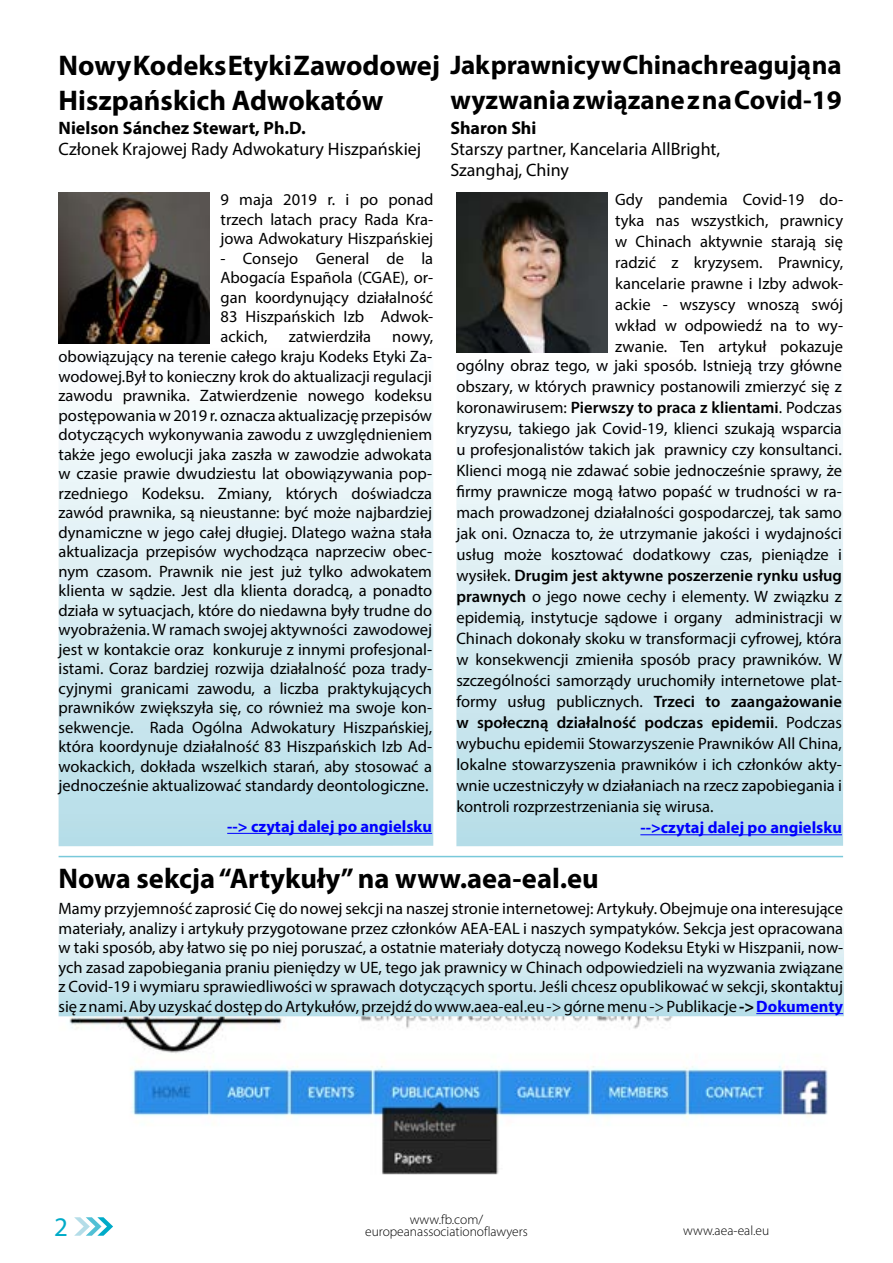
<style>
.page{position:relative;width:893px;height:1263px;background:#fff}
.page>*{position:absolute;margin:0;border:0;box-sizing:border-box;transform-origin:0 0}
.t1{font:700 28.5px "Myriad Pro";color:#000}
.t2{font:700 27px "Myriad Pro";letter-spacing:-.005em;color:#000}
.t3{font:27px "Myriad Pro";color:#00abc8}
.t4{font:18px/21px "Myriad Pro";color:#000}
.t5{font:700 18px "Myriad Pro";color:#000}
.t6{font:16.5px/19.5px "Myriad Pro";color:#000;text-align:justify}
.t7{font:700 16.5px "Myriad Pro";color:#00f}
.t8{font:300 13.5px/12px "Myriad Pro";color:#000;text-align:center}
.s1{font-size:28.5px}
.s2{font-weight:600}
.s3{font-weight:700}
.s4{font-weight:700;color:#00f}
</style>
<div class="page">
<svg style="left:74px;top:1217px;width:39px;height:19px"></svg>
<img style="left:59px;top:1016px;width:785px;height:159px">
<svg style="left:59px;top:408px;width:374px;height:438px;background:#d5ebf1"></svg>
<hr style="left:227px;top:833px;width:205px;height:1px;background:#00f">
<img style="left:59px;top:193px;width:151px;height:150px">
<div style="left:59px;top:900px;width:785px;height:116px;background:linear-gradient(to bottom,#fefeff,#b7dde8)"></div>
<hr style="left:756px;top:1013px;width:87px;height:1px;background:#00f">
<img style="left:456px;top:193px;width:152px;height:160px">
<svg style="left:456px;top:416px;width:387px;height:430px;background:#d5ebf1"></svg>
<hr style="left:640px;top:834px;width:202px;height:1px;background:#00f">
<hr style="left:59px;top:856px;width:784px;height:1px;background:#79c9da">
<h2 class="t2" style="left:59px;top:48px;width:785px"><span class="s1">Nowy Kodeks Etyki Zawodowej</span> Jak prawnicy w Chinach reagują na</h2>
<h1 class="t1" style="left:59px;top:82px;width:326px">Hiszpańskich Adwokatów</h1>
<h2 class="t2" style="left:450px;top:82px;width:393px">wyzwania związane z na Covid-19</h2>
<p class="t5" style="left:450px;top:116px;width:88px">Sharon Shi</p>
<p class="t4" style="left:450px;top:138px;width:271px">Starszy partner, Kancelaria AllBright,<br>Szanghaj, Chiny</p>
<p class="t6" style="left:615px;top:189px;width:229px;line-height:21px">Gdy pandemia Covid-19 do&shy;tyka nas wszystkich, prawnicy w Chinach aktywnie starają się radzić z kryzysem. Prawnicy, kancelarie prawne i Izby adwok&shy;ackie - wszyscy wnoszą swój wkład w odpowiedź na to wy&shy;zwanie. Ten artykuł pokazuje</p>
<p class="t6" style="left:456px;top:355px;width:387px;line-height:21px">ogólny obraz tego, w jaki sposób. Istnieją trzy główne obszary, w których prawnicy postanowili zmierzyć się z koronawirusem: <span class="s2">Pierwszy to praca z klientami</span>. Podczas kryzysu, takiego jak Covid-19, klienci szukają wsparcia u profesjonalistów takich jak prawnicy czy konsultanci.<br>Klienci mogą nie zdawać sobie jednocześnie sprawy, że firmy prawnicze mogą łatwo popaść w trudności w ra&shy;mach prowadzonej działalności gospodarczej, tak samo jak oni. Oznacza to, że utrzymanie jakości i wydajności usług może kosztować dodatkowy czas, pieniądze i wysiłek. <span class="s2">Drugim jest aktywne poszerzenie rynku usług prawnych</span> o jego nowe cechy i elementy. W związku z epidemią, instytucje sądowe i organy administracji w Chinach dokonały skoku w transformacji cyfrowej, która w konsekwencji zmieniła sposób pracy prawników. W szczególności samorządy uruchomiły internetowe plat&shy;formy usług publicznych. <span class="s2">Trzeci to zaangażowanie w społeczną działalność podczas epidemii</span>. Podczas wybuchu epidemii Stowarzyszenie Prawników All China, lokalne stowarzyszenia prawników i ich członków akty&shy;wnie uczestniczyły w działaniach na rzecz zapobiegania i kontroli rozprzestrzeniania się wirusa.</p>
<p class="t7" style="left:640px;top:817px;width:203px">--&gt;czytaj dalej po angielsku</p>
<p class="t5" style="left:59px;top:116px;width:249px">Nielson Sánchez Stewart, Ph.D.</p>
<p class="t4" style="left:59px;top:138px;width:364px">Członek Krajowej Rady Adwokatury Hiszpańskiej</p>
<p class="t6" style="left:221px;top:190px;width:214px">9 maja 2019 r. i po ponad trzech latach pracy Rada Kra&shy;jowa Adwokatury Hiszpańskiej</p>
<p class="t6" style="left:221px;top:248px;width:214px">- Consejo General de la Abogacía Española (CGAE), or&shy;gan koordynujący działalność 83 Hiszpańskich Izb Adwok&shy;ackich,</p>
<p class="t6" style="left:289px;top:326px;width:84px">zatwierdziła</p>
<p class="t6" style="left:392px;top:326px;width:42px">nowy,</p>
<p class="t6" style="left:59px;top:347px;width:375px">obowiązujący na terenie całego kraju Kodeks Etyki Za&shy;wodowej.Był to konieczny krok do aktualizacji regulacji zawodu prawnika. Zatwierdzenie nowego kodeksu postępowania w 2019 r. oznacza aktualizację przepisów dotyczących wykonywania zawodu z uwzględnieniem także jego ewolucji jaka zaszła w zawodzie adwokata w czasie prawie dwudziestu lat obowiązywania pop&shy;rzedniego Kodeksu. Zmiany, których doświadcza zawód prawnika, są nieustanne: być może najbardziej dynamiczne w jego całej długiej. Dlatego ważna stała aktualizacja przepisów wychodząca naprzeciw obec&shy;nym czasom. Prawnik nie jest już tylko adwokatem klienta w sądzie. Jest dla klienta doradcą, a ponadto działa w sytuacjach, które do niedawna były trudne do wyobrażenia. W ramach swojej aktywności zawodowej jest w kontakcie oraz konkuruje z innymi profesjonal&shy;istami. Coraz bardziej rozwija działalność poza trady&shy;cyjnymi granicami zawodu, a liczba praktykujących prawników zwiększyła się, co również ma swoje kon&shy;sekwencje. Rada Ogólna Adwokatury Hiszpańskiej, która koordynuje działalność 83 Hiszpańskich Izb Ad&shy;wokackich, dokłada wszelkich starań, aby stosować a jednocześnie aktualizować standardy deontologiczne.</p>
<p class="t7" style="left:227px;top:815px;width:206px">--&gt; czytaj dalej po angielsku</p>
<h1 class="t1" style="left:59px;top:860px;width:542px">Nowa sekcja “Artykuły” na www.aea-eal.eu</h1>
<p class="t6" style="left:59px;top:899px;width:786px">Mamy przyjemność zaprosić Cię do nowej sekcji na naszej stronie internetowej: Artykuły. Obejmuje ona interesujące materiały, analizy i artykuły przygotowane przez członków AEA-EAL i naszych sympatyków. Sekcja jest opracowana w taki sposób, aby łatwo się po niej poruszać, a ostatnie materiały dotyczą nowego Kodeksu Etyki w Hiszpanii, now&shy;ych zasad zapobiegania praniu pieniędzy w UE, tego jak prawnicy w Chinach odpowiedzieli na wyzwania związane z Covid-19 i wymiaru sprawiedliwości w sprawach dotyczących sportu. Jeśli chcesz opublikować w sekcji, skontaktuj się z nami. Aby uzyskać dostęp do Artykułów, przejdź do www.aea-eal.eu -&gt; górne menu -&gt; Publikacje <span class="s3">-&gt;</span> <span class="s4">Dokumenty</span></p>
<h2 class="t3" style="left:54px;top:1210px;width:15px">2</h2>
<p class="t8" style="left:365px;top:1213px;width:164px">www.fb.com/ europeanassociationoflawyers</p>
<p class="t8" style="left:683px;top:1224px;width:87px">www.aea-eal.eu</p>
</div>
